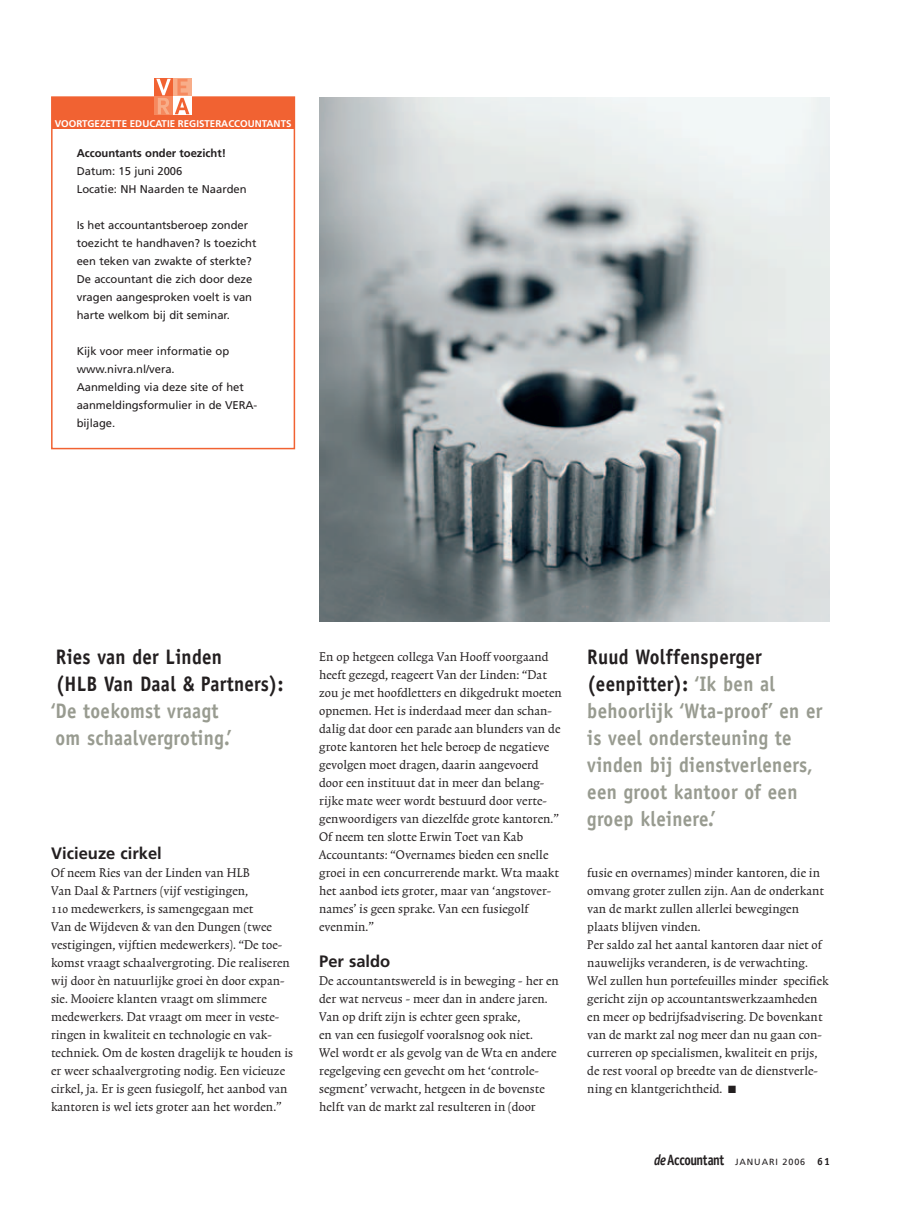
<style>
.page{position:relative;width:915px;height:1212px;background:#fff}
.page>*{position:absolute;margin:0;border:0;box-sizing:border-box;transform-origin:0 0}
.t1{font:700 21px/27px "Officina Sans Std";letter-spacing:.015em;color:#989b90;scale:.9 1}
.t2{font:700 21px/27px "Officina Sans Std";letter-spacing:.015em;color:#231f20;scale:.9 1}
.t3{font:700 16.5px "Frutiger LT Std";color:#231f20}
.t4{font:15px/18px "Trinite No 1 Rom Con";letter-spacing:.005em;color:#231f20}
.t5{font:11.25px/18px "Frutiger LT Std";letter-spacing:-.005em;color:#231f20}
.t6{font:700 11.25px "Frutiger LT Std";letter-spacing:-.005em;color:#231f20}
.t7{font:700 9.75px "Frutiger LT Std";color:#fff}
.t8{font:9px "Frutiger LT Std";letter-spacing:.1em;color:#231f20}
.s1{color:#231f20}
.s2{font-family:"Officina Sans Std";font-weight:700;font-style:italic;font-size:15px}
.s3{font-family:"Officina Sans Std";font-weight:700;font-size:15px}
.s4{font-family:"Officina Sans Std";font-weight:700;font-size:10.5px}
</style>
<div class="page">
<img style="left:319px;top:97px;width:510px;height:524px">
<div style="left:51px;top:96px;width:244px;height:353px;border:2px solid #f16232"></div>
<div style="left:52px;top:97px;width:242px;height:32px;background:#f16232"></div>
<div style="left:154px;top:78px;width:19px;height:19px;background:#f16232"></div>
<div style="left:173px;top:78px;width:18px;height:19px;background:#f8ad89"></div>
<div style="left:154px;top:97px;width:19px;height:18px;background:#f6895e"></div>
<div style="left:173px;top:97px;width:18px;height:18px;background:#fff"></div>
<svg style="left:156px;top:79px;width:33px;height:35px"></svg>
<p class="t7" style="left:55px;top:119px;width:238px">VOORTGEZETTE EDUCATIE REGISTERACCOUNTANTS</p>
<p class="t6" style="left:77px;top:148px;width:151px">Accountants onder toezicht!</p>
<p class="t5" style="left:77px;top:163px;width:171px">Datum: 15 juni 2006<br>Locatie: NH Naarden te Naarden</p>
<p class="t5" style="left:77px;top:217px;width:181px">Is het accountantsberoep zonder toezicht te handhaven? Is toezicht een teken van zwakte of sterkte?<br>De accountant die zich door deze vragen aangesproken voelt is van harte welkom bij dit seminar.</p>
<p class="t5" style="left:77px;top:343px;width:182px">Kijk voor meer informatie op www.nivra.nl/vera.<br>Aanmelding via deze site of het aanmeldingsformulier in de VERA&shy;bijlage.</p>
<h1 class="t2" style="left:56px;top:645px;width:254px">Ries van der Linden<br>(HLB Van Daal &amp; Partners):</h1>
<h1 class="t1" style="left:51px;top:699px;width:202px">‘ De toekomst vraagt om schaalvergroting.’</h1>
<p class="t3" style="left:51px;top:845px;width:112px">Vicieuze cirkel</p>
<p class="t4" style="left:51px;top:865px;width:243px">Of neem Ries van der Linden van HLB<br>Van Daal &amp; Partners (vijf vestigingen,<br>110 medewerkers, is samengegaan met<br>Van de Wijdeven &amp; van den Dungen (twee vestigingen, vijftien medewerkers). “De toe&shy;komst vraagt schaalvergroting. Die realiseren wij door èn natuurlijke groei èn door expan&shy;sie. Mooiere klanten vraagt om slimmere medewerkers. Dat vraagt om meer in veste&shy;ringen in kwaliteit en technologie en vak&shy;techniek. Om de kosten dragelijk te houden is er weer schaalvergroting nodig. Een vicieuze cirkel, ja. Er is geen fusiegolf, het aanbod van kantoren is wel iets groter aan het worden.”</p>
<p class="t4" style="left:319px;top:649px;width:244px">En op hetgeen collega Van Hooff voorgaand heeft gezegd, reageert Van der Linden: “Dat zou je met hoofdletters en dikgedrukt moeten opnemen. Het is inderdaad meer dan schan&shy;dalig dat door een parade aan blunders van de grote kantoren het hele beroep de negatieve gevolgen moet dragen, daarin aangevoerd door een instituut dat in meer dan belang&shy;rijke mate weer wordt bestuurd door verte&shy;genwoordigers van diezelfde grote kantoren.” Of neem ten slotte Erwin Toet van Kab Accountants: “Overnames bieden een snelle groei in een concurrerende markt. Wta maakt het aanbod iets groter, maar van ‘angstover&shy;names’ is geen sprake. Van een fusiegolf evenmin.”</p>
<p class="t3" style="left:319px;top:953px;width:73px">Per saldo</p>
<p class="t4" style="left:319px;top:973px;width:241px">De accountantswereld is in beweging - her en der wat nerveus - meer dan in andere jaren.<br>Van op drift zijn is echter geen sprake,<br>en van een fusiegolf vooralsnog ook niet.<br>Wel wordt er als gevolg van de Wta en andere regelgeving een gevecht om het ‘controle&shy;segment’ verwacht, hetgeen in de bovenste helft van de markt zal resulteren in (door</p>
<h1 class="t1" style="left:587px;top:646px;width:263px"><span class="s1">Ruud Wolffensperger (eenpitter):</span> ‘Ik ben al behoorlijk ‘Wta-proof’ en er is veel ondersteuning te vinden bij dienstverleners, een groot kantoor of een groep kleinere.’</h1>
<p class="t4" style="left:587px;top:865px;width:242px">fusie en overnames) minder kantoren, die in omvang groter zullen zijn. Aan de on derkant van de markt zullen allerlei bewegingen plaats blijven vinden.<br>Per saldo zal het aantal kantoren daar niet of nauwelijks veranderen, is de verwachting.<br>Wel zullen hun portefeuilles minder specifiek gericht zijn op accountants werkzaamheden en meer op bedrijfs advisering. De bovenkant van de markt zal nog meer dan nu gaan con&shy;curreren op specialismen, kwaliteit en prijs, de rest vooral op breedte van de dienstverle&shy;ning en klantgerichtheid. ■</p>
<p class="t8" style="left:654px;top:1158px;width:177px"><span class="s2">de</span><span class="s3">Accountant</span> JANUARI 2006 <span class="s4">61</span></p>
</div>
